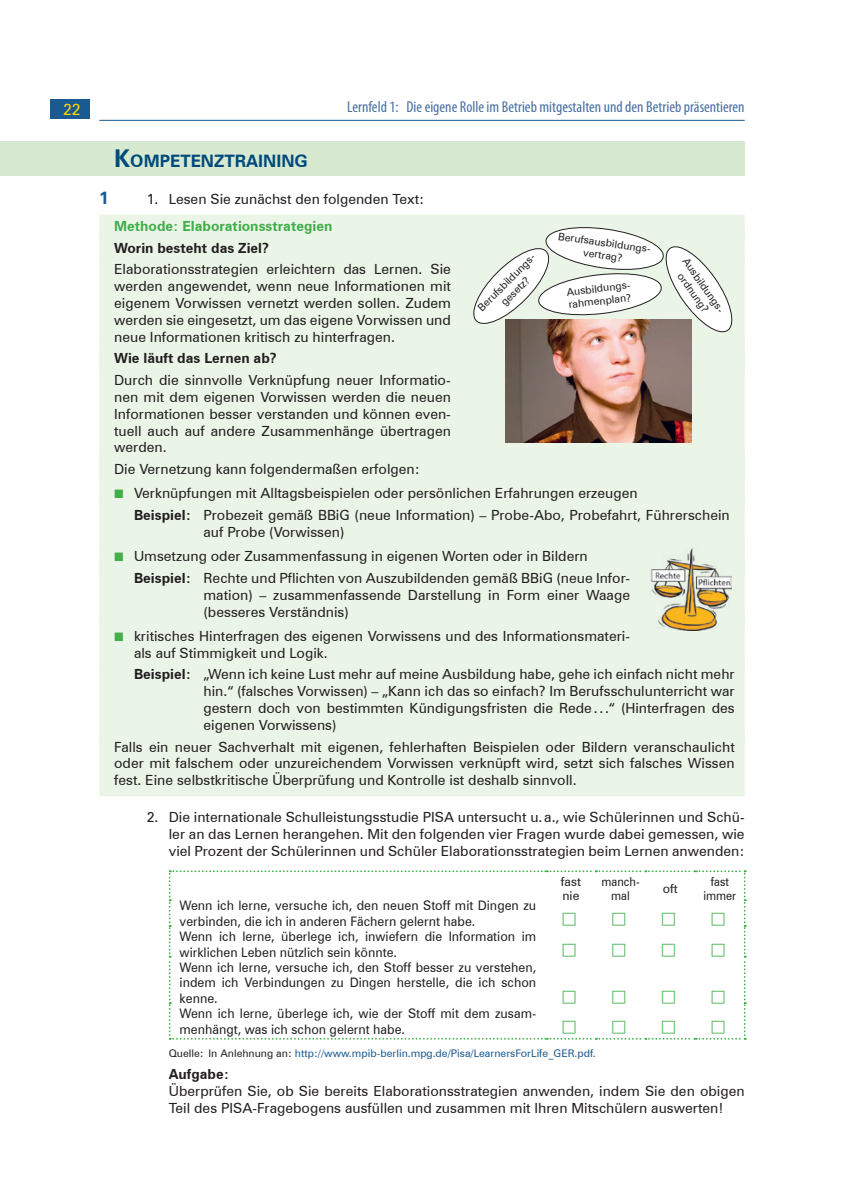
<style>
.page{position:relative;width:844px;height:1191px;background:#fff}
.page>*{position:absolute;margin:0;border:0;box-sizing:border-box;transform-origin:0 0}
.Tabelle{font:21px "Double Digits Square";color:#40ae49}
.t1{font:700 17.5px "Zurich BT";color:#1a5a92}
.Kompetenztraining{font:700 17.15px "Zurich BT";color:#1a5a92}
.Kolumnentitel_links{font:condensed 15.75px "Myriad Pro";color:#496fa1}
.t2{font:15.75px "Zurich BT";color:#fed304}
.Fließtext-8_pt{font:14px/16.8px "Zurich BT";color:#231f20;text-align:justify}
.Aufgaben_1{font:14px/16.8px "Zurich BT";color:#231f20;text-align:justify}
.Aufgaben_1_-Einzug{font:14px/16.8px "Zurich BT";color:#231f20}
.Fließtext-8_pt-2{font:700 14px "Zurich BT";color:#231f20}
.Fließtext-8_pt-3{font:700 14px "Zurich BT";color:#40ae49}
.Aufgaben_1_-Einzug-2{font:700 14px "Zurich BT";color:#231f20}
.Tabelle-2{font:13.12px/15.8px "Zurich BT";color:#231f20;scale:.95 1}
.Tabelle-3{font:12.25px/14.7px "Zurich BT";color:#231f20;text-align:center;scale:.9 1}
.Tabelle-4{font:12.25px/14.7px "Zurich BT";color:#231f20}
.Grundtext_hbf-Mitte{font:10.5px/12.6px "Zurich BT";color:#231f20;text-align:center}
.Quelle{font:10.5px "Zurich BT";color:#1a5a92}
.s1{font-size:24.5px}
.s2{font-family:"Uni Math";font-size:12.25px;color:#40ae49}
.s3{font-weight:700}
.s4{color:#231f20}
</style>
<div class="page">
<div style="left:50px;top:99px;width:39px;height:20px;background:#1a5a92"></div>
<hr style="left:99px;top:120px;width:645px;height:1px;background:#1a5a92">
<div style="left:99px;top:214px;width:645px;height:27px;background:#eaf4e7"></div>
<div style="left:99px;top:227px;width:645px;height:35px;background:#eaf4e7"></div>
<div style="left:99px;top:256px;width:645px;height:88px;background:#eaf4e7"></div>
<div style="left:99px;top:338px;width:645px;height:35px;background:#eaf4e7"></div>
<div style="left:99px;top:349px;width:645px;height:105px;background:#eaf4e7"></div>
<div style="left:99px;top:452px;width:645px;height:56px;background:#eaf4e7"></div>
<div style="left:99px;top:494px;width:645px;height:56px;background:#eaf4e7"></div>
<div style="left:99px;top:541px;width:645px;height:35px;background:#eaf4e7"></div>
<div style="left:99px;top:557px;width:645px;height:70px;background:#eaf4e7"></div>
<div style="left:99px;top:614px;width:645px;height:56px;background:#eaf4e7"></div>
<div style="left:99px;top:661px;width:645px;height:83px;background:#eaf4e7"></div>
<div style="left:99px;top:733px;width:645px;height:63px;background:#eaf4e7"></div>
<svg style="left:169px;top:870px;width:576px;height:169px"></svg>
<div style="left:0;top:142px;width:744px;height:34px;background:#d8e9d2"></div>
<img style="left:505px;top:336px;width:186px;height:106px">
<svg style="left:473px;top:227px;width:260px;height:109px"></svg>
<img style="left:650px;top:549px;width:80px;height:82px">
<p class="t2" style="left:63px;top:100px;width:19px">22</p>
<p class="Kolumnentitel_links" style="left:347px;top:99px;width:399px">Lernfeld 1: Die eigene Rolle im Betrieb mitgestalten und den Betrieb präsentieren</p>
<p class="Kompetenztraining" style="left:114px;top:151px;width:195px"><span class="s1">K</span>OMPETENZTRAINING</p>
<p class="t1" style="left:99px;top:187px;width:11px">1</p>
<p class="Fließtext-8_pt" style="left:147px;top:191px;width:279px">1. Lesen Sie zunächst den folgenden Text:</p>
<p class="Fließtext-8_pt-3" style="left:114px;top:217px;width:219px">Methode: Elaborationsstrategien</p>
<p class="Fließtext-8_pt-2" style="left:114px;top:239px;width:156px">Worin besteht das Ziel?</p>
<p class="Fließtext-8_pt" style="left:114px;top:261px;width:338px">Elaborationsstrategien erleichtern das Lernen. Sie werden angewendet, wenn neue Informationen mit eigenem Vorwissen vernetzt werden sollen. Zudem werden sie eingesetzt, um das eigene Vorwissen und neue Informationen kritisch zu hinterfragen.</p>
<p class="Fließtext-8_pt-2" style="left:114px;top:350px;width:164px">Wie läuft das Lernen ab?</p>
<p class="Fließtext-8_pt" style="left:114px;top:372px;width:338px">Durch die sinnvolle Verknüpfung neuer Informatio&shy;nen mit dem eigenen Vorwissen werden die neuen Informationen besser verstanden und können even&shy;tuell auch auf andere Zusammenhänge übertragen werden.</p>
<p class="Fließtext-8_pt" style="left:114px;top:461px;width:307px">Die Vernetzung kann folgendermaßen erfolgen:</p>
<p class="Fließtext-8_pt" style="left:114px;top:485px;width:525px"><span class="s2">■</span> Verknüpfungen mit Alltagsbeispielen oder persönlichen Erfahrungen erzeugen</p>
<p class="Fließtext-8_pt" style="left:203px;top:507px;width:527px;text-indent:-69px"><span class="s3">Beispiel:</span> Probezeit gemäß BBiG (neue Information) – Probe-Abo, Probefahrt, Führerschein auf Probe (Vorwissen)</p>
<p class="Fließtext-8_pt" style="left:114px;top:548px;width:475px"><span class="s2">■</span> Umsetzung oder Zusammenfassung in eigenen Worten oder in Bildern</p>
<p class="Fließtext-8_pt" style="left:203px;top:569px;width:428px;text-indent:-69px"><span class="s3">Beispiel:</span> Rechte und Pflichten von Auszubildenden gemäß BBiG (neue Infor&shy;mation) – zusammenfassende Darstellung in Form einer Waage (besseres Verständnis)</p>
<p class="Fließtext-8_pt" style="left:134px;top:627px;width:497px;text-indent:-20px"><span class="s2">■</span> kritisches Hinterfragen des eigenen Vorwissens und des Informationsmateri&shy;als auf Stimmigkeit und Logik.</p>
<p class="Fließtext-8_pt" style="left:203px;top:666px;width:532px;text-indent:-69px"><span class="s3">Beispiel:</span> „Wenn ich keine Lust mehr auf meine Ausbildung habe, gehe ich einfach nicht mehr hin.“ (falsches Vorwissen) – „Kann ich das so einfach? Im Berufsschulunterricht war gestern doch von bestimmten Kündigungsfristen die Rede...“ (Hinterfragen des eigenen Vorwissens)</p>
<p class="Fließtext-8_pt" style="left:114px;top:738px;width:622px">Falls ein neuer Sachverhalt mit eigenen, fehlerhaften Beispielen oder Bildern veranschaulicht oder mit falschem oder unzureichendem Vorwissen verknüpft wird, setzt sich falsches Wissen fest. Eine selbstkritische Überprüfung und Kontrolle ist deshalb sinnvoll.</p>
<p class="Aufgaben_1" style="left:169px;top:808px;width:577px;text-indent:-22px">2. Die internationale Schulleistungsstudie PISA untersucht u.a., wie Schülerinnen und Schü&shy;ler an das Lernen herangehen. Mit den folgenden vier Fragen wurde dabei gemessen, wie viel Prozent der Schülerinnen und Schüler Elaborationsstrategien beim Lernen anwenden:</p>
<p class="Tabelle-4" style="left:560px;top:873px;width:22px">fast nie</p>
<p class="Tabelle-3" style="left:601px;top:873px;width:44px">manch&shy;mal</p>
<p class="Tabelle-4" style="left:662px;top:881px;width:17px">oft</p>
<p class="Tabelle-3" style="left:703px;top:873px;width:38px">fast immer</p>
<p class="Tabelle-2" style="left:179px;top:897px;width:377px">Wenn ich lerne, versuche ich, den neuen Stoff mit Dingen zu verbinden, die ich in anderen Fächern gelernt habe.</p>
<p class="Grundtext_hbf-Mitte" style="left:559px;top:230px;width:97px;rotate:8deg">Berufsausbildungs&shy;vertrag?</p>
<p class="Grundtext_hbf-Mitte" style="left:566px;top:285px;width:68px;text-align:left;rotate:-6deg">Ausbildungs&shy;rahmenplan?</p>
<p class="Grundtext_hbf-Mitte" style="left:475px;top:305px;width:81px;rotate:-45deg">Berufsbildungs&shy;gesetz?</p>
<p class="Grundtext_hbf-Mitte" style="left:690px;top:255px;width:68px;rotate:55deg">Ausbildungs&shy;ordnung?</p>
<p class="Tabelle" style="left:562px;top:910px;width:18px">w</p>
<p class="Tabelle" style="left:612px;top:910px;width:18px">w</p>
<p class="Tabelle" style="left:662px;top:910px;width:18px">w</p>
<p class="Tabelle" style="left:711px;top:910px;width:18px">w</p>
<p class="Tabelle-2" style="left:179px;top:928px;width:377px">Wenn ich lerne, überlege ich, inwiefern die Information im wirklichen Leben nützlich sein könnte.</p>
<p class="Tabelle-2" style="left:179px;top:959px;width:377px;text-align:justify">Wenn ich lerne, versuche ich, den Stoff besser zu verstehen, indem ich Verbindungen zu Dingen herstelle, die ich schon kenne.</p>
<p class="Tabelle" style="left:562px;top:941px;width:18px">w</p>
<p class="Tabelle" style="left:612px;top:941px;width:18px">w</p>
<p class="Tabelle" style="left:662px;top:941px;width:18px">w</p>
<p class="Tabelle" style="left:711px;top:941px;width:18px">w</p>
<p class="Tabelle" style="left:562px;top:987px;width:18px">w</p>
<p class="Tabelle" style="left:612px;top:987px;width:18px">w</p>
<p class="Tabelle" style="left:662px;top:987px;width:18px">w</p>
<p class="Tabelle" style="left:711px;top:987px;width:18px">w</p>
<p class="Tabelle-2" style="left:179px;top:1005px;width:377px">Wenn ich lerne, überlege ich, wie der Stoff mit dem zusam&shy;menhängt, was ich schon gelernt habe.</p>
<p class="Tabelle" style="left:562px;top:1018px;width:18px">w</p>
<p class="Tabelle" style="left:612px;top:1018px;width:18px">w</p>
<p class="Tabelle" style="left:662px;top:1018px;width:18px">w</p>
<p class="Tabelle" style="left:711px;top:1018px;width:18px">w</p>
<p class="Quelle" style="left:169px;top:1047px;width:428px"><span class="s4">Quelle: In Anlehnung an:</span> http://www.mpib-berlin.mpg.de/Pisa/LearnersForLife_GER.pdf.</p>
<p class="Aufgaben_1_-Einzug-2" style="left:169px;top:1065px;width:62px">Aufgabe:</p>
<p class="Aufgaben_1_-Einzug" style="left:169px;top:1082px;width:577px">Überprüfen Sie, ob Sie bereits Elaborationsstrategien anwenden, indem Sie den obigen<br>Teil des PISA-Fragebogens ausfüllen und zusammen mit Ihren Mitschülern auswerten!</p>
</div>
